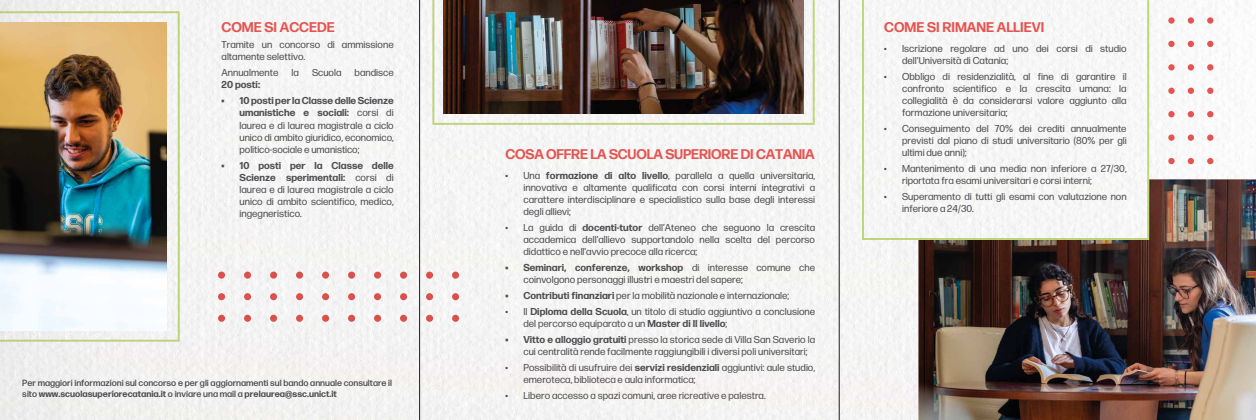
<style>
.page{position:relative;width:1256px;height:420px;background:#f5f4f4}
.page>*{position:absolute;margin:0;border:0;box-sizing:border-box;transform-origin:0 0}
.t1{font:700 14px "Forma DJR Text";letter-spacing:-.015em;color:#e45551}
.t2{font:10px/12px "Forma DJR Text";color:#4f4f52}
.t3{font:700 10px "Forma DJR Text";color:#4f4f52}
.t4{font:500 9px/10.8px "Forma DJR Text";color:#4f4f52}
.s1{font-weight:700}
</style>
<div class="page">
<div style="left:1207px;top:17px;width:6px;height:7px;background:#e45551;border-radius:50%"></div>
<div style="left:1187px;top:17px;width:7px;height:7px;background:#e45551;border-radius:50%"></div>
<div style="left:1168px;top:17px;width:6px;height:7px;background:#e45551;border-radius:50%"></div>
<svg style="left:1207px;top:41px;width:6px;height:6px"></svg>
<div style="left:1187px;top:41px;width:7px;height:6px;background:#e45551;border-radius:50%"></div>
<svg style="left:1168px;top:41px;width:6px;height:6px"></svg>
<svg style="left:1207px;top:64px;width:6px;height:6px"></svg>
<div style="left:1187px;top:64px;width:7px;height:6px;background:#e45551;border-radius:50%"></div>
<svg style="left:1168px;top:64px;width:6px;height:6px"></svg>
<svg style="left:1207px;top:88px;width:6px;height:6px"></svg>
<div style="left:1187px;top:88px;width:7px;height:6px;background:#e45551;border-radius:50%"></div>
<svg style="left:1168px;top:88px;width:6px;height:6px"></svg>
<svg style="left:1207px;top:111px;width:6px;height:6px"></svg>
<div style="left:1187px;top:111px;width:7px;height:6px;background:#e45551;border-radius:50%"></div>
<svg style="left:1168px;top:111px;width:6px;height:6px"></svg>
<div style="left:1207px;top:134px;width:6px;height:7px;background:#e45551;border-radius:50%"></div>
<div style="left:1187px;top:134px;width:7px;height:7px;background:#e45551;border-radius:50%"></div>
<div style="left:1168px;top:134px;width:6px;height:7px;background:#e45551;border-radius:50%"></div>
<svg style="left:1207px;top:158px;width:6px;height:6px"></svg>
<div style="left:1187px;top:158px;width:7px;height:6px;background:#e45551;border-radius:50%"></div>
<svg style="left:1168px;top:158px;width:6px;height:6px"></svg>
<img style="left:0;top:11px;width:180px;height:330px">
<svg style="left:432px;top:0;width:383px;height:125px;fill:#f3f3f3"></svg>
<div style="left:862px;top:0;width:287px;height:240px;background:#f6f6f6"></div>
<svg style="left:218px;top:271px;width:7px;height:7px"></svg>
<div style="left:218px;top:293px;width:7px;height:7px;background:#dc514d;border-radius:50%"></div>
<svg style="left:218px;top:314px;width:7px;height:7px"></svg>
<svg style="left:244px;top:271px;width:7px;height:7px"></svg>
<div style="left:244px;top:293px;width:7px;height:7px;background:#db514d;border-radius:50%"></div>
<svg style="left:244px;top:314px;width:7px;height:7px"></svg>
<svg style="left:270px;top:271px;width:7px;height:7px"></svg>
<div style="left:270px;top:293px;width:7px;height:7px;background:#da514d;border-radius:50%"></div>
<svg style="left:270px;top:314px;width:7px;height:7px"></svg>
<svg style="left:296px;top:271px;width:7px;height:7px"></svg>
<div style="left:296px;top:293px;width:7px;height:7px;background:#d9514d;border-radius:50%"></div>
<svg style="left:296px;top:314px;width:7px;height:7px"></svg>
<svg style="left:322px;top:271px;width:7px;height:7px"></svg>
<div style="left:322px;top:293px;width:7px;height:7px;background:#db514d;border-radius:50%"></div>
<svg style="left:322px;top:314px;width:7px;height:7px"></svg>
<svg style="left:348px;top:271px;width:7px;height:7px"></svg>
<div style="left:348px;top:293px;width:7px;height:7px;background:#dc524e;border-radius:50%"></div>
<svg style="left:348px;top:314px;width:7px;height:7px"></svg>
<svg style="left:374px;top:271px;width:7px;height:7px"></svg>
<div style="left:374px;top:293px;width:7px;height:7px;background:#db514d;border-radius:50%"></div>
<svg style="left:374px;top:314px;width:7px;height:7px"></svg>
<svg style="left:400px;top:271px;width:7px;height:7px"></svg>
<div style="left:400px;top:293px;width:7px;height:7px;background:#d8514d;border-radius:50%"></div>
<svg style="left:400px;top:314px;width:7px;height:7px"></svg>
<svg style="left:426px;top:271px;width:7px;height:7px"></svg>
<div style="left:426px;top:293px;width:7px;height:7px;background:#d9514d;border-radius:50%"></div>
<svg style="left:426px;top:314px;width:7px;height:7px"></svg>
<svg style="left:452px;top:271px;width:7px;height:7px"></svg>
<div style="left:452px;top:293px;width:7px;height:7px;background:#da514d;border-radius:50%"></div>
<svg style="left:452px;top:314px;width:7px;height:7px"></svg>
<img style="left:444px;top:0;width:359px;height:113px">
<img style="left:918px;top:179px;width:338px;height:241px">
<hr style="left:419px;top:0;width:1px;height:420px;background:#1d1d1b">
<hr style="left:839px;top:0;width:1px;height:420px;background:#1d1d1b">
<h1 class="t1" style="left:222px;top:18px;width:115px">COME SI ACCEDE</h1>
<p class="t2" style="left:222px;top:39px;width:174px">Tramite un concorso di ammissione altamente selettivo.</p>
<p class="t2" style="left:222px;top:67px;width:58px">Annualmente</p>
<p class="t2" style="left:291px;top:67px;width:9px">la</p>
<p class="t2" style="left:312px;top:67px;width:31px">Scuola</p>
<p class="t2" style="left:355px;top:67px;width:41px">bandisce</p>
<p class="t3" style="left:222px;top:78px;width:40px">20 posti:</p>
<p class="t2" style="left:240px;top:95px;width:156px;text-align:justify;text-indent:-18px"><span class="s1">• 10 posti per la Classe delle Scienze umanistiche e sociali:</span> corsi di laurea e di laurea magistrale a ciclo unico di ambito giuridico, economico, politico-sociale e umanistico;</p>
<p class="t2" style="left:240px;top:159px;width:156px;text-align:justify;text-indent:-18px"><span class="s1">• 10 posti per la Classe delle Scienze sperimentali:</span> corsi di laurea e di laurea magistrale a ciclo unico di ambito scientifico, medico, ingegneristico.</p>
<p class="t4" style="left:22px;top:377px;width:371px">Per maggiori informazioni sul concorso e per gli aggiornamenti sul bando annuale consultare il sito <span class="s1">www.scuolasuperiorecatania.it</span> o inviare una mail a <span class="s1">prelaurea@ssc.unict.it</span></p>
<h1 class="t1" style="left:505px;top:145px;width:311px">COSA OFFRE LA SCUOLA SUPERIORE DI CATANIA</h1>
<p class="t2" style="left:523px;top:169px;width:293px;text-align:justify;text-indent:-18px">• Una <span class="s1">formazione di alto livello</span>, parallela a quella universitaria, innovativa e altamente qualificata con corsi interni integrativi a carattere interdisciplinare e specialistico sulla base degli interessi degli allievi;</p>
<p class="t2" style="left:523px;top:221px;width:293px;text-align:justify;text-indent:-18px">• La guida di <span class="s1">docenti-tutor</span> dell’Ateneo che seguono la crescita accademica dell’allievo supportandolo nella scelta del percorso didattico e nell’avvio precoce alla ricerca;</p>
<p class="t2" style="left:523px;top:261px;width:293px;text-indent:-18px"><span class="s1">• Seminari, conferenze, workshop</span> di interesse comune che coinvolgono personaggi illustri e maestri del sapere;</p>
<p class="t2" style="left:505px;top:289px;width:285px"><span class="s1">• Contributi finanziari</span> per la mobilità nazionale e internazionale;</p>
<p class="t2" style="left:523px;top:305px;width:293px;text-indent:-18px">• Il <span class="s1">Diploma della Scuola</span>, un titolo di studio aggiuntivo a conclusione del percorso equiparato a un <span class="s1">Master di II livello</span>;</p>
<p class="t2" style="left:523px;top:333px;width:293px;text-indent:-18px"><span class="s1">• Vitto e alloggio gratuiti</span> presso la storica sede di Villa San Saverio la cui centralità rende facilmente raggiungibili i diversi poli universitari;</p>
<p class="t2" style="left:523px;top:361px;width:293px;text-indent:-18px">• Possibilità di usufruire dei <span class="s1">servizi residenziali</span> aggiuntivi: aule studio, emeroteca, biblioteca e aula informatica;</p>
<p class="t2" style="left:505px;top:389px;width:262px">• Libero accesso a spazi comuni, aree ricreative e palestra.</p>
<h1 class="t1" style="left:884px;top:18px;width:162px">COME SI RIMANE ALLIEVI</h1>
<p class="t2" style="left:902px;top:42px;width:226px;text-indent:-18px">• Iscrizione regolare ad uno dei corsi di studio dell'Università di Catania;</p>
<p class="t2" style="left:902px;top:70px;width:226px;text-align:justify;text-indent:-18px">• Obbligo di residenzialità, al fine di garantire il confronto scientifico e la crescita umana: la collegialità è da considerarsi valore aggiunto alla formazione universitaria;</p>
<p class="t2" style="left:902px;top:122px;width:226px;text-align:justify;text-indent:-18px">• Conseguimento del 70% dei crediti annualmente previsti dal piano di studi universitario (80% per gli ultimi due anni);</p>
<p class="t2" style="left:902px;top:162px;width:226px;text-indent:-18px">• Mantenimento di una media non inferiore a 27/30, riportata fra esami universitari e corsi interni;</p>
<p class="t2" style="left:902px;top:190px;width:226px;text-indent:-18px">• Superamento di tutti gli esami con valutazione non inferiore a 24/30.</p>
</div>
